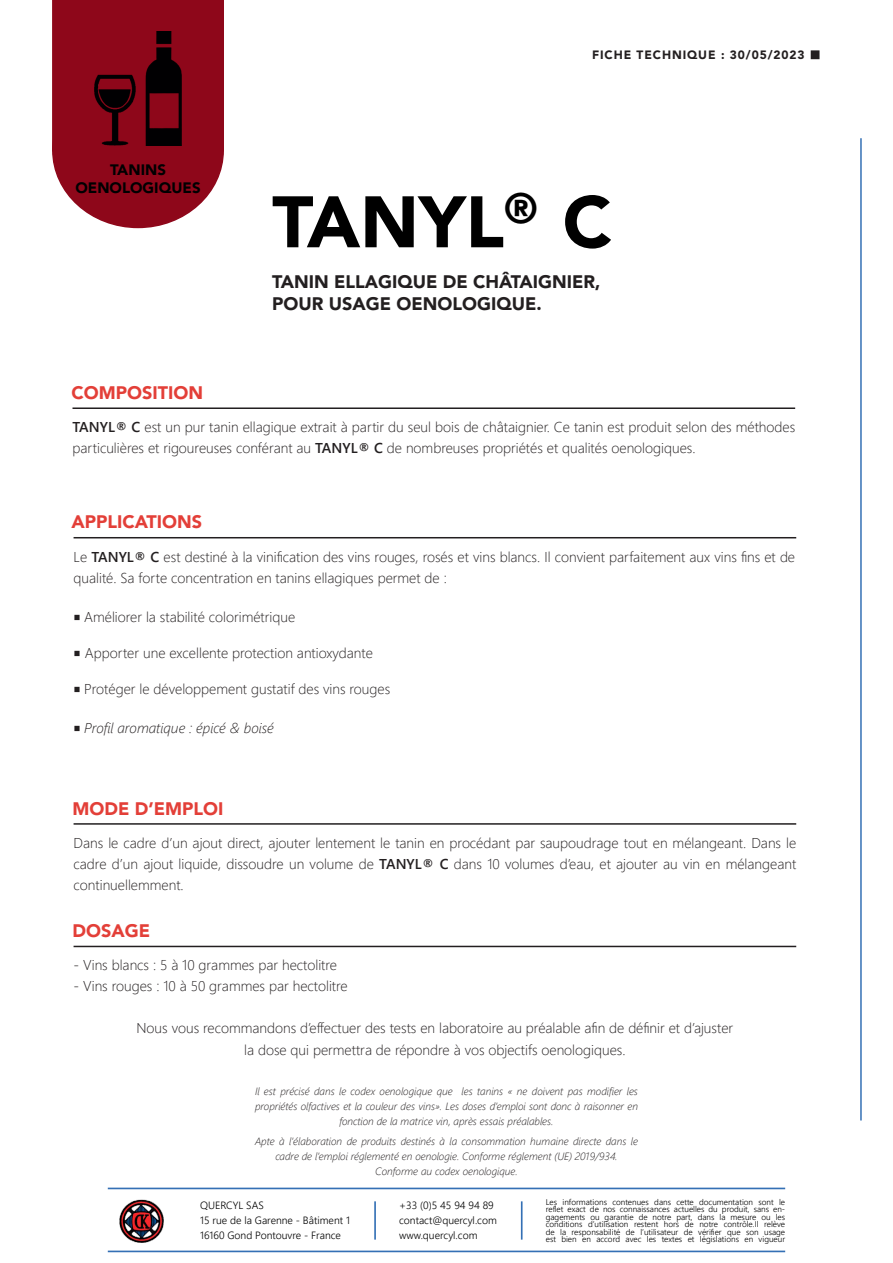
<style>
.page{position:relative;width:893px;height:1263px;background:#fff}
.page>*{position:absolute;margin:0;border:0;box-sizing:border-box;transform-origin:0 0}
.t1{font:900 72px "Avenir LT Std";color:#000}
.t2{font:900 18px "Avenir LT Std";color:#231f20}
.t3{font:900 18px "Avenir LT Std";color:#e33f38}
.t4{font:900 15px "Avenir LT Std";color:#000001}
.t5{font:300 14.25px/21px "Segoe UI";color:#231f20}
.t6{font:italic 300 14.25px "Segoe UI";color:#231f20}
.t7{font:900 12px "Avenir LT Std";letter-spacing:.075em;color:#231f20}
.t8{font:italic 300 10.5px/15px "Segoe UI";color:#231f20;text-align:center}
.t9{font:300 10.5px "Segoe UI";color:#000001}
.t10{font:300 8.25px/7.5px "Segoe UI";color:#000001;text-align:justify}
.s1{font-weight:600}
.s2{font-family:"Minion Pro";font-weight:400;font-size:18px}
.s3{font-family:"Minion Pro";font-weight:400;font-style:normal;font-size:18px}
</style>
<div class="page">
<div style="left:53px;top:73px;width:170px;height:154px;background:#8e071a;border-radius:50%"></div>
<div style="left:52px;top:0;width:172px;height:151px;background:#8e071a"></div>
<div style="left:811px;top:51px;width:8px;height:7px;background:#231f20"></div>
<div style="left:811px;top:50px;width:8px;height:9px;border:2px solid #231f20"></div>
<hr style="left:72px;top:407px;width:723px;height:2px;background:#231f20">
<hr style="left:74px;top:537px;width:722px;height:1px;background:#231f20">
<hr style="left:74px;top:823px;width:722px;height:2px;background:#231f20">
<hr style="left:74px;top:946px;width:722px;height:1px;background:#231f20">
<hr style="left:860px;top:138px;width:2px;height:982px;background:#3470b5">
<img style="left:80px;top:31px;width:116px;height:114px">
<hr style="left:521px;top:1201px;width:2px;height:38px;background:#3470b5">
<img style="left:119px;top:1199px;width:45px;height:44px">
<hr style="left:108px;top:1187px;width:677px;height:2px;background:#3470b5">
<hr style="left:108px;top:1250px;width:677px;height:2px;background:#3470b5">
<hr style="left:374px;top:1201px;width:2px;height:38px;background:#3470b5">
<p class="t4" style="left:110px;top:161px;width:57px">TANINS</p>
<p class="t4" style="left:75px;top:179px;width:127px">OENOLOGIQUES</p>
<p class="t7" style="left:592px;top:48px;width:214px">FICHE TECHNIQUE : 30/05/2023</p>
<p class="t1" style="left:272px;top:179px;width:341px">TANYL<sup>®</sup> C</p>
<p class="t2" style="left:272px;top:271px;width:330px">TANIN ELLAGIQUE DE CHÂTAIGNIER,</p>
<p class="t2" style="left:272px;top:292px;width:271px">POUR USAGE OENOLOGIQUE.</p>
<p class="t3" style="left:71px;top:382px;width:133px">COMPOSITION</p>
<p class="t5" style="left:72px;top:415px;width:724px"><span class="s1">TANYL® C</span> est un pur tanin ellagique extrait à partir du seul bois de châtaignier. Ce tanin est produit selon des méthodes particulières et rigoureuses conférant au <span class="s1">TANYL® C</span> de nombreuses propriétés et qualités oenologiques.</p>
<p class="t3" style="left:71px;top:511px;width:132px">APPLICATIONS</p>
<p class="t5" style="left:74px;top:545px;width:723px">Le <span class="s1">TANYL® C</span> est destiné à la vinification des vins rouges, rosés et vins blancs. Il convient parfaitement aux vins fins et de qualité. Sa forte concentration en tanins ellagiques permet de :</p>
<p class="t5" style="left:74px;top:605px;width:223px"><span class="s2">■</span> Améliorer la stabilité colorimétrique</p>
<p class="t5" style="left:74px;top:641px;width:301px"><span class="s2">■</span> Apporter une excellente protection antioxydante</p>
<p class="t5" style="left:74px;top:677px;width:318px"><span class="s2">■</span> Protéger le développement gustatif des vins rouges</p>
<p class="t6" style="left:74px;top:714px;width:202px"><span class="s3">■</span> Profil aromatique : épicé &amp; boisé</p>
<p class="t3" style="left:72px;top:797px;width:152px">MODE D’EMPLOI</p>
<p class="t5" style="left:74px;top:831px;width:724px;text-align:justify">Dans le cadre d’un ajout direct, ajouter lentement le tanin en procédant par saupoudrage tout en mélangeant. Dans le cadre d’un ajout liquide, dissoudre un volume de <span class="s1">TANYL® C</span> dans 10 volumes d’eau, et ajouter au vin en mélangeant continuellemment.</p>
<p class="t3" style="left:72px;top:920px;width:79px">DOSAGE</p>
<p class="t5" style="left:74px;top:953px;width:265px">- Vins blancs : 5 à 10 grammes par hectolitre</p>
<p class="t5" style="left:74px;top:974px;width:276px">- Vins rouges : 10 à 50 grammes par hectolitre</p>
<p class="t5" style="left:137px;top:1016px;width:598px">Nous vous recommandons d’effectuer des tests en laboratoire au préalable afin de définir et d’ajuster</p>
<p class="t5" style="left:244px;top:1038px;width:383px">la dose qui permettra de répondre à vos objectifs oenologiques.</p>
<p class="t8" style="left:255px;top:1082px;width:384px">Il est précisé dans le codex oenologique que les tanins « ne doivent pas modifier les propriétés olfactives et la couleur des vins». Les doses d’emploi sont donc à raisonner en fonction de la matrice vin, après essais préalables.</p>
<p class="t8" style="left:255px;top:1132px;width:384px">Apte à l’élaboration de produits destinés à la consommation humaine directe dans le cadre de l’emploi réglementé en oenologie. Conforme réglement (UE) 2019/934.</p>
<p class="t8" style="left:375px;top:1162px;width:144px">Conforme au codex oenologique.</p>
<p class="t9" style="left:200px;top:1195px;width:65px">QUERCYL SAS</p>
<p class="t9" style="left:200px;top:1210px;width:151px">15 rue de la Garenne - Bâtiment 1</p>
<p class="t9" style="left:200px;top:1225px;width:142px">16160 Gond Pontouvre - France</p>
<p class="t9" style="left:399px;top:1195px;width:96px">+33 (0)5 45 94 94 89</p>
<p class="t9" style="left:399px;top:1210px;width:99px">contact@quercyl.com</p>
<p class="t9" style="left:399px;top:1225px;width:80px">www.quercyl.com</p>
<p class="t10" style="left:546px;top:1197px;width:241px">Les informations contenues dans cette documentation sont le reflet exact de nos connaissances actuelles du produit, sans en&shy;gagements ou garantie de notre part, dans la mesure ou les conditions d’utilisation restent hors de notre contrôle.Il relève de la responsabilité de l’utilisateur de vérifier que son usage est bien en accord avec les textes et législations en vigueur</p>
</div>
